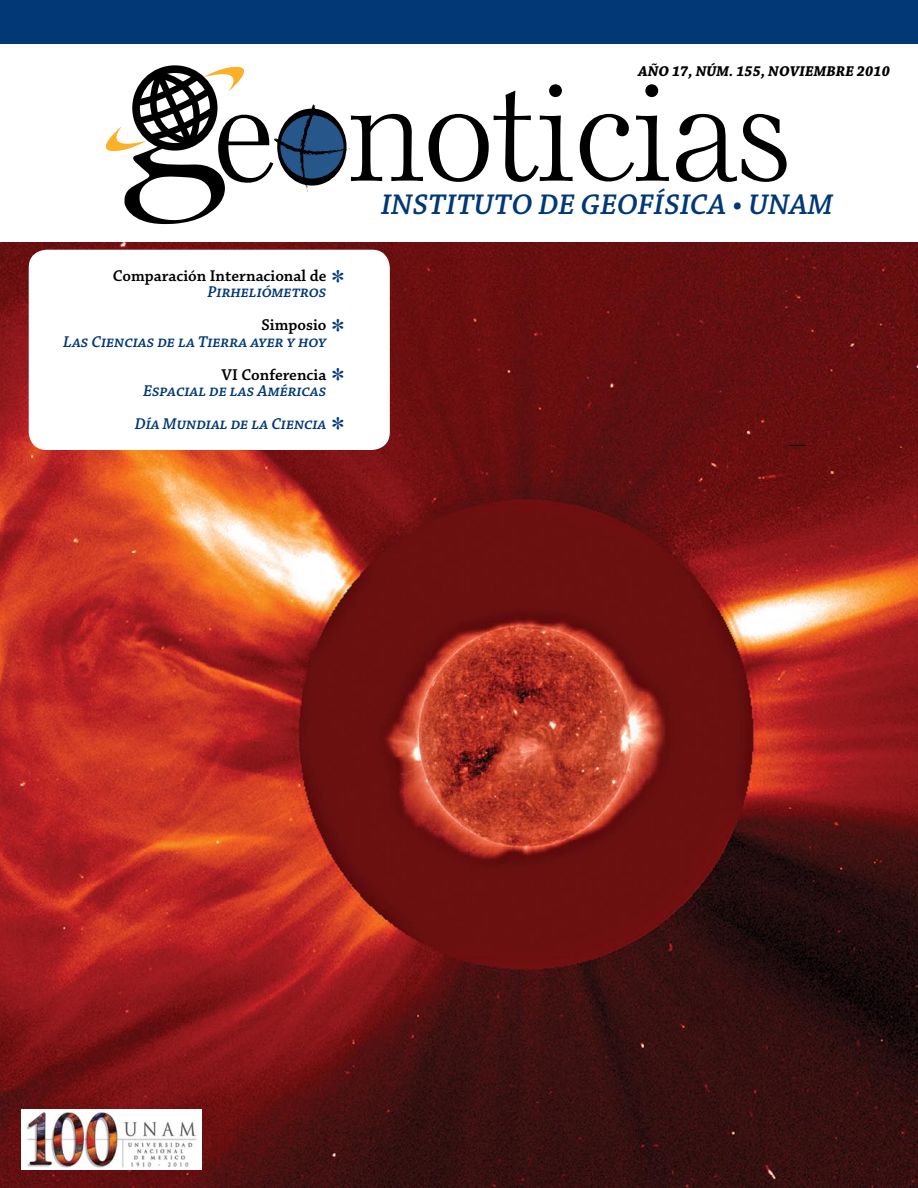
<style>
.page{position:relative;width:918px;height:1188px;background:#fff}
.page>*{position:absolute;margin:0;border:0;box-sizing:border-box;transform-origin:0 0}
.t1{font:italic 600 30px "Chaparral Pro";letter-spacing:.005em;color:#003876}
.t2{font:30px/49.1px "Times New Roman";color:#013875;text-align:justify}
.t3{font:italic 600 16.5px/33px "Chaparral Pro";color:#013875;text-align:center}
.t4{font:600 16.5px "Chaparral Pro";color:#000}
.t5{font:italic 700 15px "Chaparral Pro";color:#000}
</style>
<div class="page">
<img style="left:0;top:242px;width:918px;height:945px">
<div style="left:0;top:0;width:918px;height:50px;background:#013875"></div>
<div style="left:0;top:44px;width:918px;height:197px;background:#fff"></div>
<svg style="left:429px;top:84px;width:144px;height:98px"></svg>
<svg style="left:580px;top:84px;width:89px;height:98px"></svg>
<svg style="left:676px;top:114px;width:111px;height:68px"></svg>
<svg style="left:105px;top:65px;width:318px;height:159px"></svg>
<img style="left:21px;top:1109px;width:180px;height:60px">
<div style="left:29px;top:250px;width:361px;height:200px;background:#fff;border-radius:18px"></div>
<p class="t5" style="left:638px;top:62px;width:253px">AÑO 17, NÚM. 155, NOVIEMBRE 2010</p>
<p class="t4" style="left:113px;top:266px;width:215px">Comparación Internacional de</p>
<p class="t3" style="left:207px;top:276px;width:121px">Pirheliómetros</p>
<p class="t4" style="left:261px;top:316px;width:66px">Simposio</p>
<p class="t3" style="left:63px;top:326px;width:265px">Las Ciencias de la Tierra ayer y hoy</p>
<p class="t4" style="left:221px;top:365px;width:106px">VI Conferencia</p>
<p class="t3" style="left:135px;top:375px;width:193px">Espacial de las Américas<br>Día Mundial de la Ciencia</p>
<h1 class="t2" style="left:331px;top:256px;width:16px">* * * *</h1>
<h1 class="t1" style="left:381px;top:188px;width:453px">INSTITUTO DE GEOFÍSICA • UNAM</h1>
</div>
